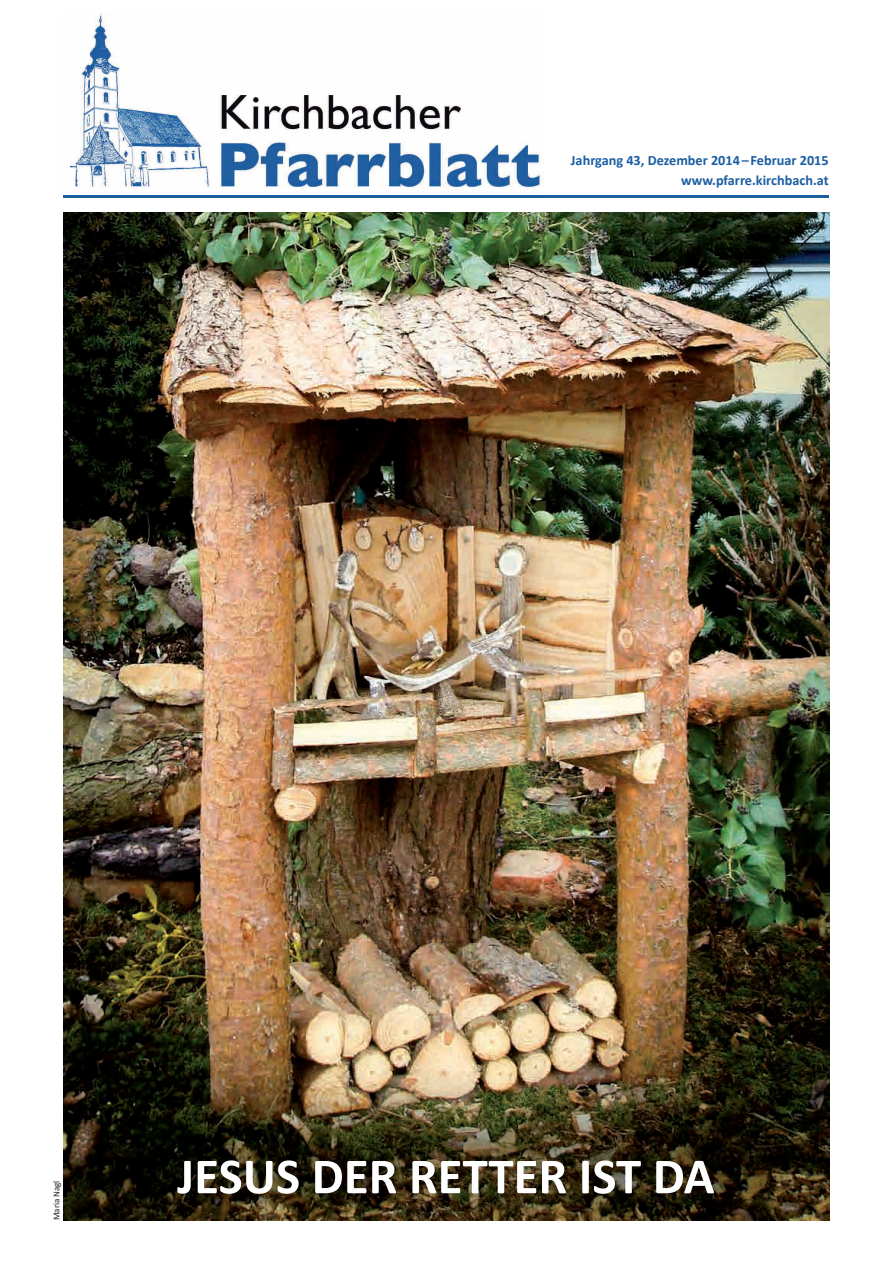
<style>
.page{position:relative;width:893px;height:1263px;background:#fff}
.page>*{position:absolute;margin:0;border:0;box-sizing:border-box;transform-origin:0 0}
.t1{font:700 51px "Calibri";color:#fff}
.t2{font:700 14.25px/20px "Calibri";color:#1c5ea2;text-align:right}
.t3{font:9px "Calibri";color:#231f20}
</style>
<div class="page">
<hr style="left:64px;top:196px;width:765px;height:2px;background:#1c5ea2">
<img style="left:69px;top:13px;width:475px;height:175px">
<img style="left:64px;top:213px;width:765px;height:1007px">
<p class="t2" style="left:571px;top:150px;width:259px">Jahrgang 43, Dezember 2014– Februar 2015 www.pfarre.kirchbach.at</p>
<p class="t3" style="left:51px;top:1220px;width:41px;rotate:-90deg">Maria Nagl</p>
<h1 class="t1" style="left:177px;top:1145px;width:539px">JESUS DER RETTER IST DA</h1>
</div>
